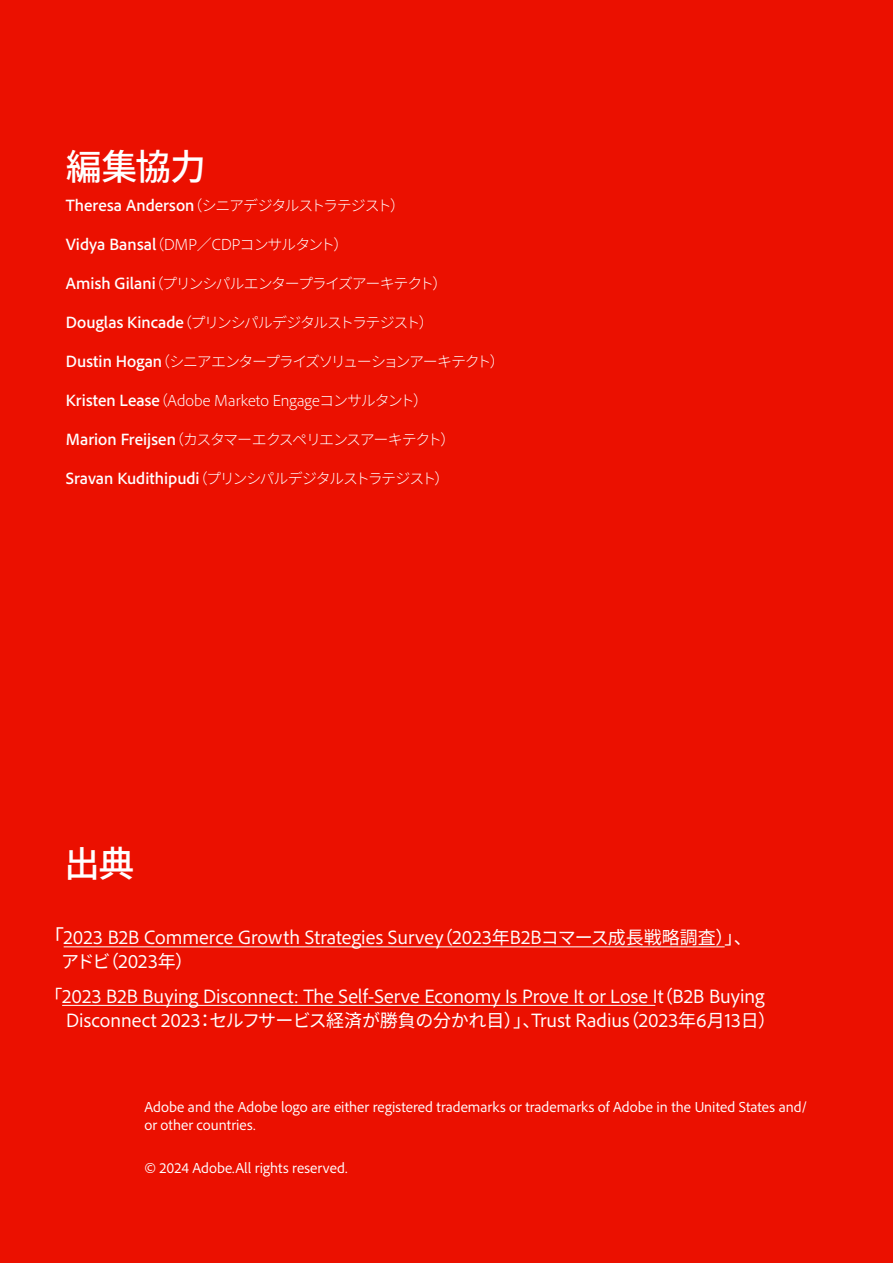
<style>
.page{position:relative;width:893px;height:1263px;background:#eb1000}
.page>*{position:absolute;margin:0;border:0;box-sizing:border-box;transform-origin:0 0}
.t1{font:700 36px "Adobe Clean Han";letter-spacing:-.04em;color:#fff}
.Sources_List{font:18px/24px "Adobe Clean Han";color:#fff}
.Body{font:300 15px "Adobe Clean Han";letter-spacing:-.08em;color:#fff}
.Body-2{font:300 15px "Adobe Clean Han";color:#fff}
.Body-3{font:300 15px "Adobe Clean Han";letter-spacing:-.055em;color:#fff}
.Copyright{font:13.5px/18px "Adobe Clean Han";color:#fff}
.s1{font-weight:700}
.s2{font-size:21px}
</style>
<div class="page">
<hr style="left:64px;top:946px;width:661px;height:1px;background:#fff">
<hr style="left:62px;top:1005px;width:593px;height:1px;background:#fff">
<h2 class="t1" style="left:66px;top:146px;width:142px">編集協力</h2>
<p class="Body" style="left:66px;top:197px;width:341px"><span class="s1">Theresa Anderson</span>（シニアデジタルストラテジスト）</p>
<p class="Body-3" style="left:66px;top:236px;width:284px"><span class="s1">Vidya Bansal</span>（DMP／CDPコンサルタント）</p>
<p class="Body" style="left:66px;top:275px;width:383px"><span class="s1">Amish Gilani</span>（プリンシパルエンタープライズアーキテクト）</p>
<p class="Body" style="left:66px;top:314px;width:369px"><span class="s1">Douglas Kincade</span>（プリンシパルデジタルストラテジスト）</p>
<p class="Body" style="left:66px;top:353px;width:440px"><span class="s1">Dustin Hogan</span>（シニアエンタープライズソリューションアーキテクト）</p>
<p class="Body-2" style="left:66px;top:392px;width:364px"><span class="s1">Kristen Lease</span>（Adobe Marketo Engageコンサルタント）</p>
<p class="Body" style="left:66px;top:431px;width:391px"><span class="s1">Marion Freijsen</span>（カスタマーエクスペリエンスアーキテクト）</p>
<p class="Body" style="left:66px;top:470px;width:385px"><span class="s1">Sravan Kudithipudi</span>（プリンシパルデジタルストラテジスト）</p>
<h2 class="t1" style="left:64px;top:843px;width:72px">出典</h2>
<p class="Sources_List" style="left:61px;top:926px;width:692px;text-indent:-18px"><span class="s2">「</span>2023 B2B Commerce Growth Strategies Survey（2023年B2Bコマース成長戦略調査）」、アドビ（2023年）</p>
<p class="Sources_List" style="left:66px;top:984px;width:712px;text-indent:-22px">「2023 B2B Buying Disconnect: The Self-Serve Economy Is Prove It or Lose It（B2B Buying<br>Disconnect 2023：セルフサービス経済が勝負の分かれ目）」、Trust Radius（2023年6月13日）</p>
<p class="Copyright" style="left:144px;top:1098px;width:664px">Adobe and the Adobe logo are either registered trademarks or trademarks of Adobe in the United States and/ or other countries.</p>
<p class="Copyright" style="left:144px;top:1159px;width:205px">© 2024 Adobe.All rights reserved.</p>
</div>
